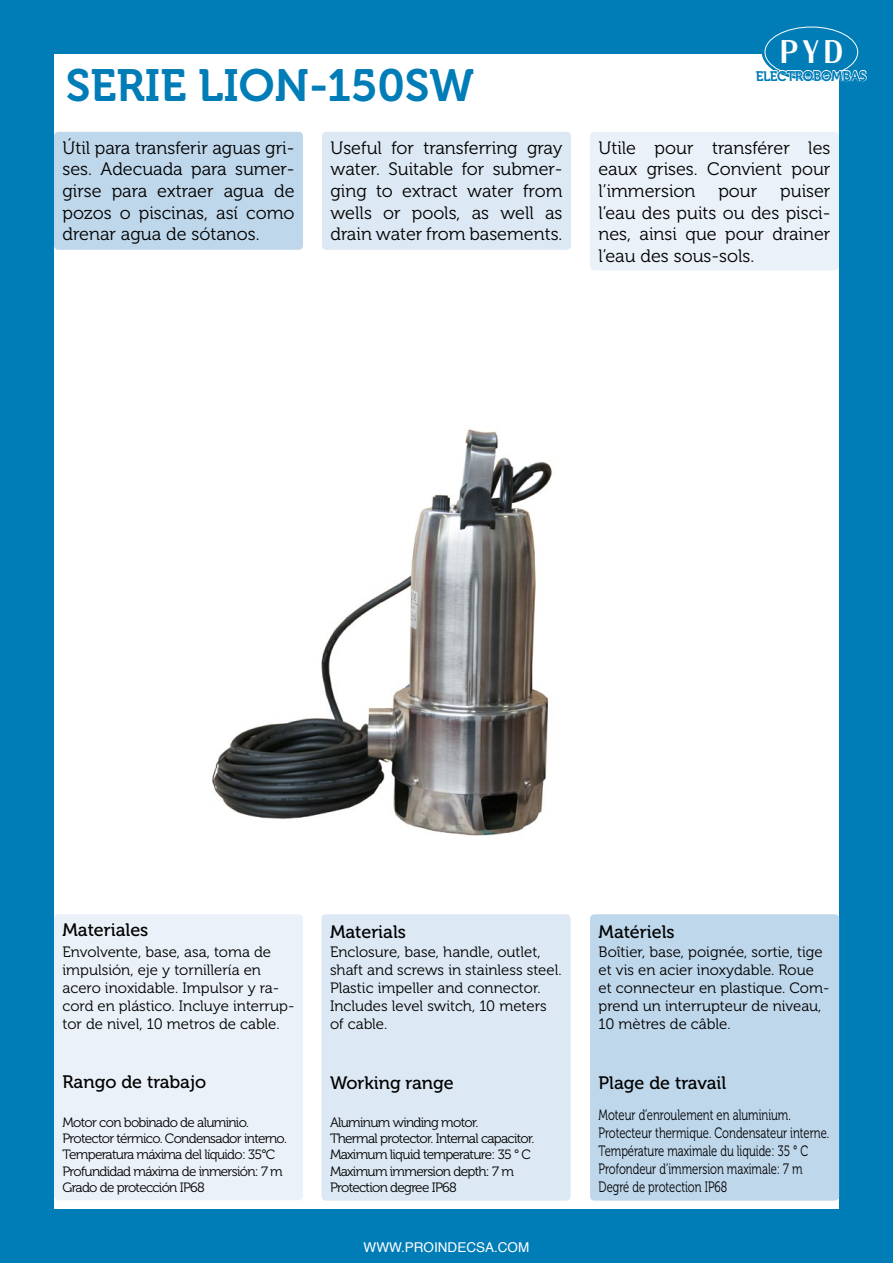
<style>
.page{position:relative;width:893px;height:1263px;background:#007cb7}
.page>*{position:absolute;margin:0;border:0;box-sizing:border-box;transform-origin:0 0}
.t1{font:45px "Museo 700";color:#007cb7}
.t2{font:500 34.2px "Britannic T";color:#fff;scale:.95 1}
.t3{font:18px/21.6px "Museo 300";color:#000;text-align:justify}
.t4{font:18px "Museo 500";color:#000}
.t5{font:15px/18px "Museo 300";color:#000}
.t6{font:15px/18px "Museo 300";color:#000;scale:.75 1}
.t7{font:13.8px "Museo 700";letter-spacing:-.03em;color:#007cb7}
.t8{font:13.5px/16.2px "Museo 300";letter-spacing:-.05em;color:#000}
.t9{font:13.5px "Helvetica";color:#fff}
</style>
<div class="page">
<div style="left:54px;top:54px;width:785px;height:1155px;background:#fff"></div>
<div style="left:54px;top:132px;width:249px;height:118px;background:#bfd7eb;border-radius:4px"></div>
<div style="left:322px;top:132px;width:249px;height:118px;background:#dce8f3;border-radius:4px"></div>
<div style="left:590px;top:132px;width:249px;height:138px;background:#ebf1f8;border-radius:4px"></div>
<svg style="left:761px;top:40px;width:106px;height:42px"></svg>
<div style="left:54px;top:914px;width:249px;height:286px;background:#ebf1f8;border-radius:4px"></div>
<div style="left:321px;top:914px;width:249px;height:286px;background:#dce8f3;border-radius:4px"></div>
<div style="left:590px;top:914px;width:249px;height:286px;background:#bfd7eb;border-radius:4px"></div>
<img style="left:212px;top:429px;width:341px;height:407px">
<h1 class="t1" style="left:66px;top:60px;width:410px">SERIE LION-150SW</h1>
<h2 class="t2" style="left:780px;top:33px;width:68px">PYD</h2>
<p class="t7" style="left:756px;top:68px;width:112px">ELECTROBOMBAS</p>
<p class="t3" style="left:63px;top:137px;width:234px">Útil para transferir aguas gri&shy;ses. Adecuada para sumer&shy;girse para extraer agua de pozos o piscinas, así como drenar agua de sótanos.</p>
<p class="t3" style="left:330px;top:137px;width:234px">Useful for transferring gray water. Suitable for submer&shy;ging to extract water from wells or pools, as well as drain water from basements.</p>
<p class="t3" style="left:598px;top:137px;width:234px">Utile pour transférer les eaux grises. Convient pour l’immersion</p>
<p class="t3" style="left:598px;top:180px;width:234px;text-indent:182px">puiser l’eau des puits ou des pisci&shy;nes, ainsi que pour drainer l’eau des sous-sols.</p>
<p class="t3" style="left:718px;top:180px;width:40px">pour</p>
<p class="t4" style="left:63px;top:920px;width:87px">Materiales</p>
<p class="t4" style="left:330px;top:922px;width:78px">Materials</p>
<p class="t4" style="left:599px;top:922px;width:78px">Matériels</p>
<p class="t5" style="left:63px;top:943px;width:234px">Envolvente, base, asa, toma de impulsión, eje y tornillería en acero inoxidable. Impulsor y ra&shy;cord en plástico. Incluye interrup&shy;tor de nivel, 10 metros de cable.</p>
<p class="t5" style="left:330px;top:943px;width:233px">Enclosure, base, handle, outlet, shaft and screws in stainless steel.<br>Plastic impeller and connector.<br>Includes level switch, 10 meters of cable.</p>
<p class="t5" style="left:599px;top:943px;width:232px">Boîtier, base, poignée, sortie, tige et vis en acier inoxydable. Roue et connecteur en plastique. Com&shy;prend un interrupteur de niveau,<br>10 mètres de câble.</p>
<p class="t4" style="left:63px;top:1071px;width:145px">Rango de trabajo</p>
<p class="t8" style="left:63px;top:1114px;width:226px">Motor con bobinado de aluminio.<br>Protector térmico. Condensador interno.<br>Temperatura máxima del líquido: 35°C Profundidad máxima de inmersión: 7 m Grado de protección IP68</p>
<p class="t4" style="left:330px;top:1073px;width:125px">Working range</p>
<p class="t8" style="left:330px;top:1114px;width:206px">Aluminum winding motor.<br>Thermal protector. Internal capacitor.<br>Maximum liquid temperature: 35 ° C<br>Maximum immersion depth: 7 m<br>Protection degree IP68</p>
<p class="t4" style="left:599px;top:1073px;width:129px">Plage de travail</p>
<p class="t6" style="left:599px;top:1106px;width:309px">Moteur d’enroulement en aluminium.<br>Protecteur thermique. Condensateur interne.<br>Température maximale du liquide: 35 ° C Profondeur d’immersion maximale: 7 m Degré de protection IP68</p>
<p class="t9" style="left:364px;top:1237px;width:167px">WWW.PROINDECSA.COM</p>
</div>
